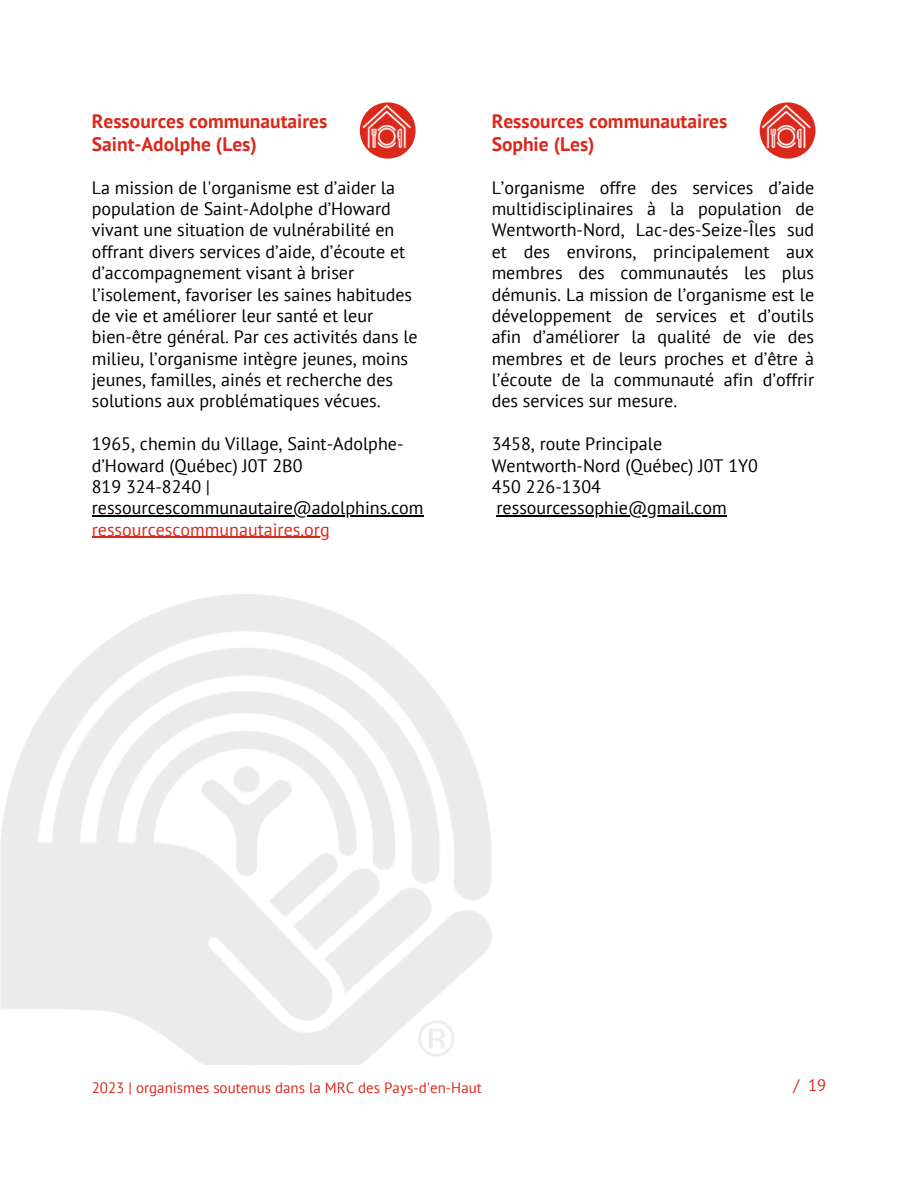
<style>
.page{position:relative;width:918px;height:1188px;background:#fff}
.page>*{position:absolute;margin:0;border:0;box-sizing:border-box;transform-origin:0 0}
.t1{font:700 19.5px/22.5px "PT Sans";color:#da291c}
.t2{font:18px/21.3px "PT Sans";color:#000}
.t3{font:18px "PT Sans";color:#da291c}
.t4{font:16.5px "PT Sans";color:#da291c}
.t5{font:15px "PT Sans";color:#da291c}
</style>
<div class="page">
<hr style="left:497px;top:515px;width:230px;height:2px;background:#000">
<img style="left:759px;top:102px;width:57px;height:57px">
<hr style="left:92px;top:515px;width:332px;height:2px;background:#000">
<hr style="left:92px;top:537px;width:238px;height:1px;background:#da291c">
<img style="left:359px;top:102px;width:57px;height:57px">
<h1 class="t1" style="left:92px;top:110px;width:237px">Ressources communautaires<br>Saint-Adolphe (Les)</h1>
<h2 class="t2" style="left:92px;top:176px;width:327px">La mission de l'organisme est d’aider la population de Saint-Adolphe d’Howard vivant une situation de vulnérabilité en offrant divers services d’aide, d’écoute et d’accompagnement visant à briser l’isolement, favoriser les saines habitudes de vie et améliorer leur santé et leur bien-être général. Par ces activités dans le milieu, l’organisme intègre jeunes, moins jeunes, familles, ainés et recherche des solutions aux problématiques vécues.</h2>
<h2 class="t2" style="left:92px;top:433px;width:313px">1965, chemin du Village, Saint-Adolphe&shy;d’Howard (Québec) J0T 2B0<br>819 324-8240 |</h2>
<p class="t2" style="left:92px;top:497px;width:333px">ressourcescommunautaire@adolphins.com</p>
<p class="t3" style="left:92px;top:517px;width:239px">ressourcescommunautaires.org</p>
<p class="t1" style="left:492px;top:110px;width:237px">Ressources communautaires<br>Sophie (Les)</p>
<p class="t2" style="left:492px;top:176px;width:324px;text-align:justify">L’organisme offre des services d’aide multidisciplinaires à la population de Wentworth-Nord, Lac-des-Seize-Îles sud et des environs, principalement aux membres des communautés les plus démunis. La mission de l’organisme est le développement de services et d’outils afin d’améliorer la qualité de vie des membres et de leurs proches et d’être à l’écoute de la communauté afin d’offrir des services sur mesure.</p>
<h1 class="t2" style="left:492px;top:433px;width:268px">3458, route Principale<br>Wentworth-Nord (Québec) J0T 1Y0<br>450 226-1304</h1>
<h2 class="t2" style="left:497px;top:497px;width:232px">ressourcessophie@gmail.com</h2>
<p class="t5" style="left:92px;top:1078px;width:392px">2023 | organismes soutenus dans la MRC des Pays-d'en-Haut</p>
<p class="t4" style="left:794px;top:1075px;width:34px">/ 19</p>
</div>
